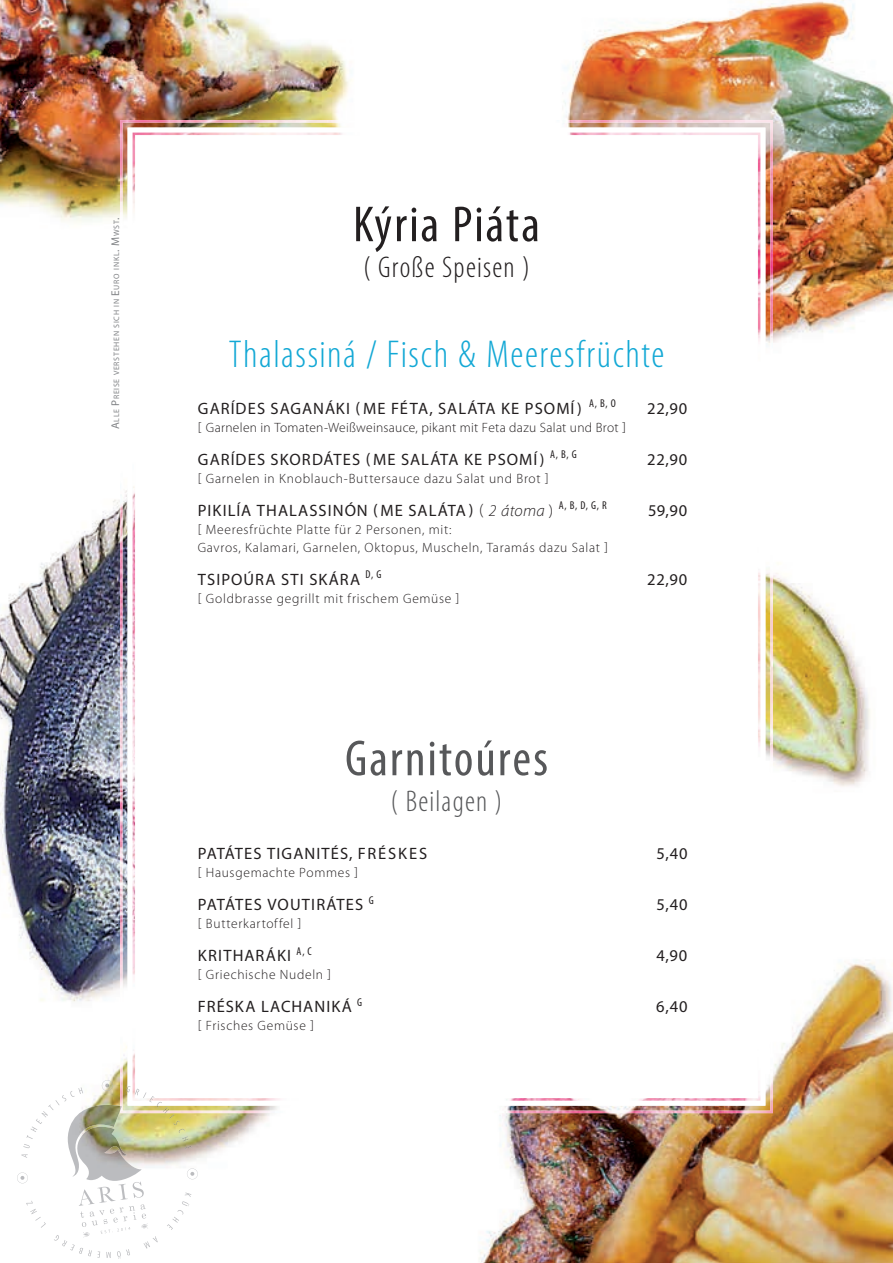
<style>
.page{position:relative;width:893px;height:1263px;background:#fff}
.page>*{position:absolute;margin:0;border:0;box-sizing:border-box;transform-origin:0 0}
.t1{font:condensed 51px "Myriad Pro";letter-spacing:.04em;color:#57585a}
.t2{font:condensed 51px "Myriad Pro";letter-spacing:.035em;color:#231f20}
.t3{font:300 condensed 39px "Myriad Pro";letter-spacing:.04em;color:#13a8d5}
.t4{font:300 condensed 30px "Myriad Pro";letter-spacing:.04em;color:#231f20}
.t5{font:300 condensed 30px "Myriad Pro";letter-spacing:.04em;color:#57585a}
.t6{font:16.5px "Myriad Pro";letter-spacing:.06em;color:#231f20}
.t7{font:300 13.5px/18px "Myriad Pro";letter-spacing:.05em;color:#231f20}
.t8{font:300 13.5px "Myriad Pro";letter-spacing:.02em;color:#231f20}
.t9{font:7.8px "Myriad Pro";letter-spacing:.085em;color:#808285}
.s1{font-size:11.25px}
.s2{font-weight:300}
.s3{font-weight:300;font-style:italic}
</style>
<div class="page">
<img style="left:0;top:0;width:893px;height:1263px">
<img style="left:120px;top:120px;width:653px;height:993px">
<img style="left:133px;top:133px;width:627px;height:968px">
<svg style="left:101px;top:1080px;width:12px;height:11px"></svg>
<svg style="left:194px;top:1168px;width:4px;height:11px"></svg>
<svg style="left:17px;top:1172px;width:3px;height:11px"></svg>
<svg style="left:80px;top:1206px;width:68px;height:31px"></svg>
<img style="left:105px;top:1083px;width:23px;height:9px">
<svg style="left:62px;top:1087px;width:21px;height:13px"></svg>
<img style="left:55px;top:1100px;width:73px;height:4px">
<img style="left:48px;top:1104px;width:121px;height:7px">
<svg style="left:128px;top:1086px;width:40px;height:25px"></svg>
<img style="left:20px;top:1111px;width:174px;height:95px">
<p class="t9" style="left:112px;top:429px;width:213px;rotate:-90deg"><span class="s1">A</span>LLE <span class="s1">P</span>REISE VERSTEHEN SICH IN <span class="s1">E</span>URO INKL<span class="s1">. M</span>WST<span class="s1">.</span></p>
<h1 class="t2" style="left:353px;top:193px;width:188px">Kýria Piáta</h1>
<h3 class="t4" style="left:363px;top:250px;width:168px">( Große Speisen )</h3>
<h2 class="t3" style="left:229px;top:331px;width:437px">Thalassiná / Fisch &amp; Meeresfrüchte</h2>
<p class="t6" style="left:198px;top:398px;width:419px">GARÍDES SAGANÁKI (ME FÉTA, SALÁTA KE PSOMÍ) <sup>A,</sup> <sup>B,</sup> <sup>O</sup></p>
<p class="t6" style="left:647px;top:398px;width:41px">22,90</p>
<p class="t8" style="left:198px;top:419px;width:430px">[ Garnelen in Tomaten-Weißweinsauce, pikant mit Feta dazu Salat und Brot ]</p>
<p class="t6" style="left:198px;top:449px;width:380px">GARÍDES SKORDÁTES (ME SALÁTA KE PSOMÍ) <sup>A,</sup> <sup>B,</sup> <sup>G</sup></p>
<p class="t6" style="left:647px;top:449px;width:41px">22,90</p>
<p class="t7" style="left:198px;top:469px;width:352px">[ Garnelen in Knoblauch-Buttersauce dazu Salat und Brot ]</p>
<p class="t6" style="left:198px;top:500px;width:410px">PIKILÍA THALASSINÓN (ME SALÁTA) <span class="s2">(</span> <span class="s3">2 átoma</span> <span class="s2">)</span> <sup>A,</sup> <sup>B,</sup> <sup>D,</sup> <sup>G,</sup> <sup>R</sup></p>
<p class="t6" style="left:648px;top:500px;width:41px">59,90</p>
<p class="t7" style="left:198px;top:520px;width:412px">[ Meeresfrüchte Platte für 2 Personen, mit:<br>Gavros, Kalamari, Garnelen, Oktopus, Muscheln, Taramás dazu Salat ]</p>
<p class="t6" style="left:198px;top:569px;width:185px">TSIPOÚRA STI SKÁRA <sup>D,</sup> <sup>G</sup></p>
<p class="t6" style="left:647px;top:569px;width:41px">22,90</p>
<p class="t7" style="left:198px;top:589px;width:263px">[ Goldbrasse gegrillt mit frischem Gemüse ]</p>
<h1 class="t1" style="left:345px;top:727px;width:205px">Garnitoúres</h1>
<h3 class="t5" style="left:391px;top:784px;width:113px">( Beilagen )</h3>
<p class="t6" style="left:198px;top:843px;width:231px">PATÁTES TIGANITÉS, FRÉSKES</p>
<p class="t6" style="left:656px;top:843px;width:33px">5,40</p>
<p class="t7" style="left:198px;top:864px;width:162px">[ Hausgemachte Pommes ]</p>
<p class="t6" style="left:198px;top:894px;width:177px">PATÁTES VOUTIRÁTES <sup>G</sup></p>
<p class="t6" style="left:656px;top:894px;width:33px">5,40</p>
<p class="t7" style="left:198px;top:915px;width:105px">[ Butterkartoffel ]</p>
<p class="t6" style="left:198px;top:945px;width:115px">KRITHARÁKI <sup>A,</sup> <sup>C</sup></p>
<p class="t6" style="left:656px;top:945px;width:32px">4,90</p>
<p class="t7" style="left:198px;top:966px;width:135px">[ Griechische Nudeln ]</p>
<p class="t6" style="left:198px;top:996px;width:166px">FRÉSKA LACHANIKÁ <sup>G</sup></p>
<p class="t6" style="left:656px;top:996px;width:33px">6,40</p>
<p class="t7" style="left:198px;top:1017px;width:118px">[ Frisches Gemüse ]</p>
</div>
